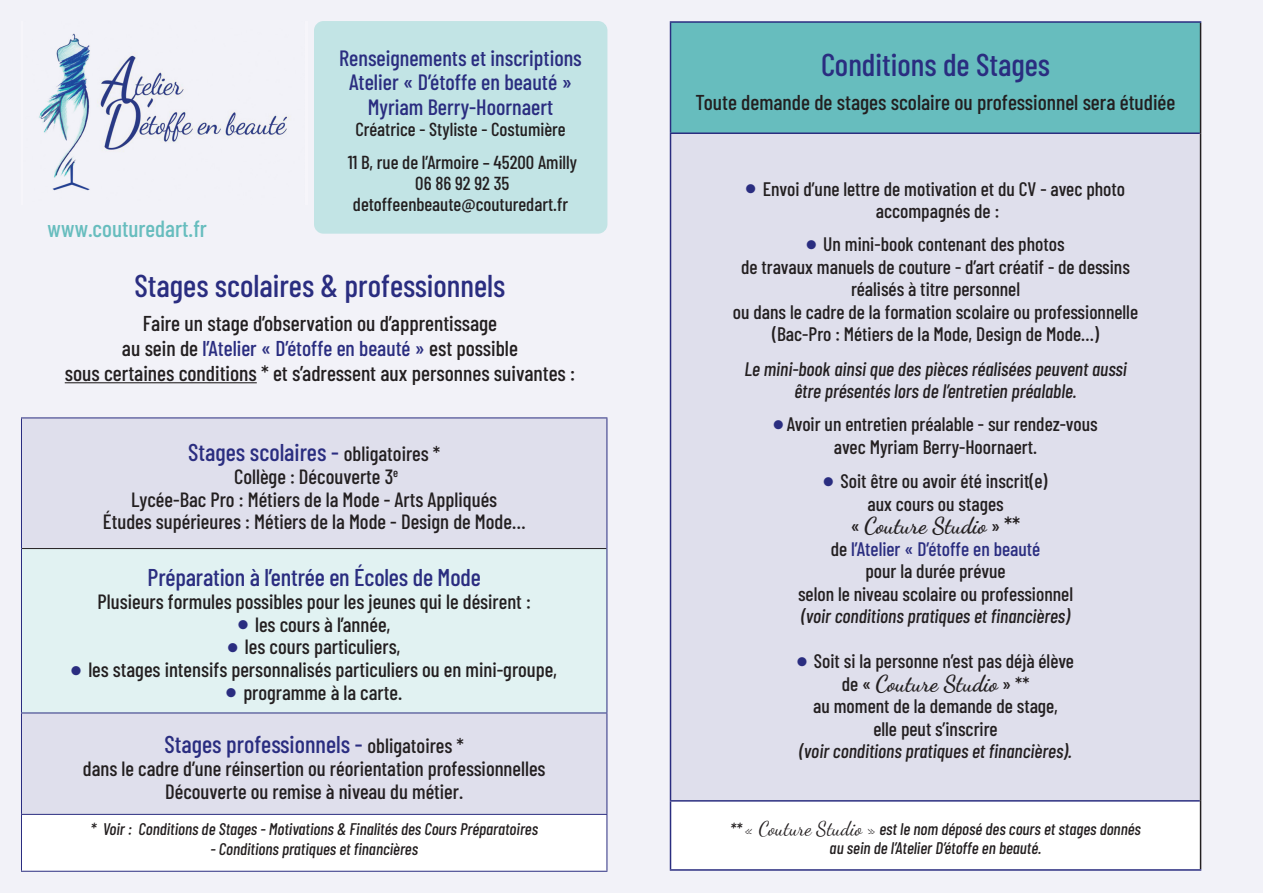
<style>
.page{position:relative;width:1263px;height:893px;background:#f2f2f8}
.page>*{position:absolute;margin:0;border:0;box-sizing:border-box;transform-origin:0 0}
.t1{font:500 31.5px "Barlow Condensed";color:#2a2d80}
.t2{font:500 24.3px "Barlow Condensed";letter-spacing:-.005em;color:#2a2d80}
.t3{font:500 23.25px "Barlow Condensed";color:#67bdbe}
.t4{font:700 22.5px "Dancing Script";color:#231f20}
.t5{font:500 22.05px "Barlow Condensed";color:#2a2d80}
.t6{font:500 21.45px/25px "Barlow Condensed";color:#231f20;text-align:center}
.t7{font:500 20.55px "Barlow Condensed";color:#231f20}
.t8{font:500 19.5px/22.5px "Barlow Condensed";color:#231f20;text-align:center}
.t9{font:italic 500 19.5px "Barlow Condensed";color:#231f20}
.t10{font:500 18.75px "Barlow Condensed";color:#231f20}
.t11{font:italic 500 16.8px/19.5px "Barlow Condensed";color:#231f20;text-align:center}
.s1{color:#2a2d80}
.s2{font-size:20.55px;color:#231f20}
.s3{font-family:"Barlow Condensed";font-weight:500;font-size:19.5px}
.s4{font-family:"Barlow Condensed";font-weight:500}
.s5{font-style:italic}
.s6{font-family:"Dancing Script";font-weight:400;font-style:normal;font-size:19.5px}
</style>
<div class="page">
<hr style="left:65px;top:382px;width:192px;height:1px;background:#231f20">
<div style="left:22px;top:418px;width:584px;height:396px;background:#dfdfec"></div>
<div style="left:21px;top:549px;width:586px;height:164px;background:#e1f2f2"></div>
<div style="left:21px;top:814px;width:586px;height:57px;background:#fff"></div>
<hr style="left:22px;top:548px;width:584px;height:1px;background:#231f20">
<hr style="left:21px;top:712px;width:586px;height:1px;background:#2a2d80">
<hr style="left:21px;top:814px;width:586px;height:1px;background:#2a2d80">
<hr style="left:21px;top:417px;width:586px;height:1px;background:#2a2d80">
<hr style="left:21px;top:418px;width:1px;height:131px;background:#2a2d80">
<hr style="left:606px;top:418px;width:1px;height:131px;background:#2a2d80">
<hr style="left:21px;top:549px;width:1px;height:163px;background:#2a2d80">
<hr style="left:606px;top:549px;width:1px;height:163px;background:#2a2d80">
<hr style="left:21px;top:713px;width:1px;height:101px;background:#2a2d80">
<hr style="left:606px;top:713px;width:1px;height:101px;background:#2a2d80">
<hr style="left:21px;top:815px;width:1px;height:56px;background:#2a2d80">
<hr style="left:606px;top:815px;width:1px;height:56px;background:#2a2d80">
<hr style="left:21px;top:871px;width:586px;height:1px;background:#2a2d80">
<div style="left:670px;top:22px;width:530px;height:111px;background:#67bdbe"></div>
<div style="left:670px;top:133px;width:530px;height:668px;background:#dfdfec"></div>
<div style="left:670px;top:801px;width:530px;height:69px;background:#fff"></div>
<hr style="left:1200px;top:23px;width:1px;height:110px;background:#231f20">
<hr style="left:1200px;top:133px;width:1px;height:668px;background:#231f20">
<hr style="left:1200px;top:801px;width:1px;height:68px;background:#231f20">
<hr style="left:670px;top:132px;width:530px;height:2px;background:#2a2d80">
<hr style="left:670px;top:21px;width:531px;height:2px;background:#2a2d80">
<hr style="left:670px;top:23px;width:1px;height:109px;background:#2a2d80">
<hr style="left:670px;top:134px;width:1px;height:666px;background:#2a2d80">
<hr style="left:670px;top:800px;width:530px;height:2px;background:#2a2d80">
<hr style="left:670px;top:802px;width:1px;height:67px;background:#2a2d80">
<hr style="left:670px;top:869px;width:531px;height:2px;background:#2a2d80">
<div style="left:314px;top:21px;width:293px;height:213px;background:#c2e4e5;border-radius:9px"></div>
<div style="left:21px;top:21px;width:287px;height:184px;background:#f6f5fa"></div>
<img style="left:38px;top:33px;width:251px;height:158px">
<p class="t3" style="left:48px;top:212px;width:161px">www.couturedart.fr</p>
<p class="t5" style="left:339px;top:42px;width:244px">Renseignements et inscriptions</p>
<p class="t5" style="left:349px;top:67px;width:224px">Atelier « D’étoffe en beauté »</p>
<p class="t5" style="left:368px;top:91px;width:187px">Myriam Berry-Hoornaert</p>
<p class="t10" style="left:355px;top:116px;width:212px">Créatrice - Styliste - Costumière</p>
<p class="t10" style="left:348px;top:149px;width:231px">11 B, rue de l’Armoire – 45200 Amilly</p>
<p class="t10" style="left:415px;top:170px;width:96px">06 86 92 92 35</p>
<p class="t10" style="left:353px;top:191px;width:217px">detoffeenbeaute@couturedart.fr</p>
<p class="t1" style="left:134px;top:263px;width:372px">Stages scolaires &amp; professionnels</p>
<p class="t6" style="left:122px;top:309px;width:397px">Faire un stage d’observation ou d’apprentissage<br>au sein de <span class="s1">l’Atelier « D’étoffe en beauté »</span> est possible</p>
<p class="t6" style="left:65px;top:359px;width:512px">sous certaines conditions * et s’adressent aux personnes suivantes :</p>
<p class="t2" style="left:188px;top:435px;width:254px">Stages scolaires - <span class="s2">obligatoires *</span></p>
<p class="t7" style="left:234px;top:462px;width:166px">Collège : Découverte 3<sup>e</sup></p>
<p class="t7" style="left:131px;top:485px;width:367px">Lycée-Bac Pro : Métiers de la Mode - Arts Appliqués</p>
<p class="t7" style="left:103px;top:507px;width:424px">Études supérieures : Métiers de la Mode - Design de Mode…</p>
<p class="t2" style="left:148px;top:560px;width:335px">Préparation à l’entrée en Écoles de Mode</p>
<p class="t7" style="left:98px;top:587px;width:435px">Plusieurs formules possibles pour les jeunes qui le désirent :</p>
<p class="t7" style="left:238px;top:609px;width:154px"><span class="s1">●</span> les cours à l’année,</p>
<p class="t7" style="left:228px;top:632px;width:174px"><span class="s1">●</span> les cours particuliers,</p>
<p class="t7" style="left:71px;top:655px;width:487px"><span class="s1">●</span> les stages intensifs personnalisés particuliers ou en mini-groupe,</p>
<p class="t7" style="left:226px;top:678px;width:177px"><span class="s1">●</span> programme à la carte.</p>
<p class="t2" style="left:164px;top:727px;width:301px">Stages professionnels - <span class="s2">obligatoires *</span></p>
<p class="t7" style="left:83px;top:754px;width:464px">dans le cadre d’une réinsertion ou réorientation professionnelles</p>
<p class="t7" style="left:165px;top:776px;width:300px">Découverte ou remise à niveau du métier.</p>
<p class="t11" style="left:90px;top:818px;width:449px">* Voir : Conditions de Stages - Motivations &amp; Finalités des Cours Préparatoires</p>
<p class="t11" style="left:210px;top:838px;width:209px">- Conditions pratiques et financières</p>
<p class="t1" style="left:821px;top:43px;width:231px">Conditions de Stages</p>
<p class="t6" style="left:695px;top:89px;width:481px">Toute demande de stages scolaire ou professionnel sera étudiée</p>
<p class="t8" style="left:746px;top:176px;width:381px"><span class="s1">●</span> Envoi d’une lettre de motivation et du CV - avec photo</p>
<p class="t8" style="left:876px;top:198px;width:125px">accompagnés de :</p>
<p class="t8" style="left:741px;top:231px;width:390px"><span class="s1">●</span> Un mini-book contenant des photos<br>de travaux manuels de couture - d’art créatif - de dessins</p>
<p class="t8" style="left:851px;top:276px;width:171px">réalisés à titre personnel</p>
<p class="t8" style="left:733px;top:299px;width:407px">ou dans le cadre de la formation scolaire ou professionnelle</p>
<p class="t8" style="left:772px;top:321px;width:328px">(Bac-Pro : Métiers de la Mode, Design de Mode…)</p>
<p class="t9" style="left:744px;top:355px;width:384px">Le mini-book ainsi que des pièces réalisées peuvent aussi</p>
<p class="t9" style="left:794px;top:377px;width:284px">être présentés lors de l’entretien préalable.</p>
<p class="t8" style="left:773px;top:411px;width:326px"><span class="s1">●</span> Avoir un entretien préalable - sur rendez-vous avec Myriam Berry-Hoornaert.</p>
<p class="t8" style="left:824px;top:468px;width:225px"><span class="s1">●</span> Soit être ou avoir été inscrit(e)</p>
<p class="t8" style="left:867px;top:491px;width:138px">aux cours ou stages</p>
<p class="t4" style="left:851px;top:508px;width:171px"><span class="s3">«</span> Couture Studio <span class="s3">»</span> <span class="s4">**</span></p>
<p class="t8" style="left:798px;top:536px;width:277px">de <span class="s1">l’Atelier « D’étoffe en beauté<br></span>pour la durée prévue<br>selon le niveau scolaire ou professionnel</p>
<p class="t9" style="left:801px;top:602px;width:270px">(voir conditions pratiques et financières)</p>
<p class="t8" style="left:797px;top:648px;width:279px"><span class="s1">●</span> Soit si la personne n’est pas déjà élève</p>
<p class="t4" style="left:842px;top:666px;width:189px"><span class="s3">de «</span> Couture Studio <span class="s3">» **</span></p>
<p class="t8" style="left:799px;top:693px;width:274px">au moment de la demande de stage, elle peut s’inscrire<br><span class="s5">(voir conditions pratiques et financières).</span></p>
<p class="t11" style="left:730px;top:818px;width:412px">** <span class="s6">« Couture Studio »</span> est le nom déposé des cours et stages donnés au sein de l’Atelier D’étoffe en beauté.</p>
</div>
